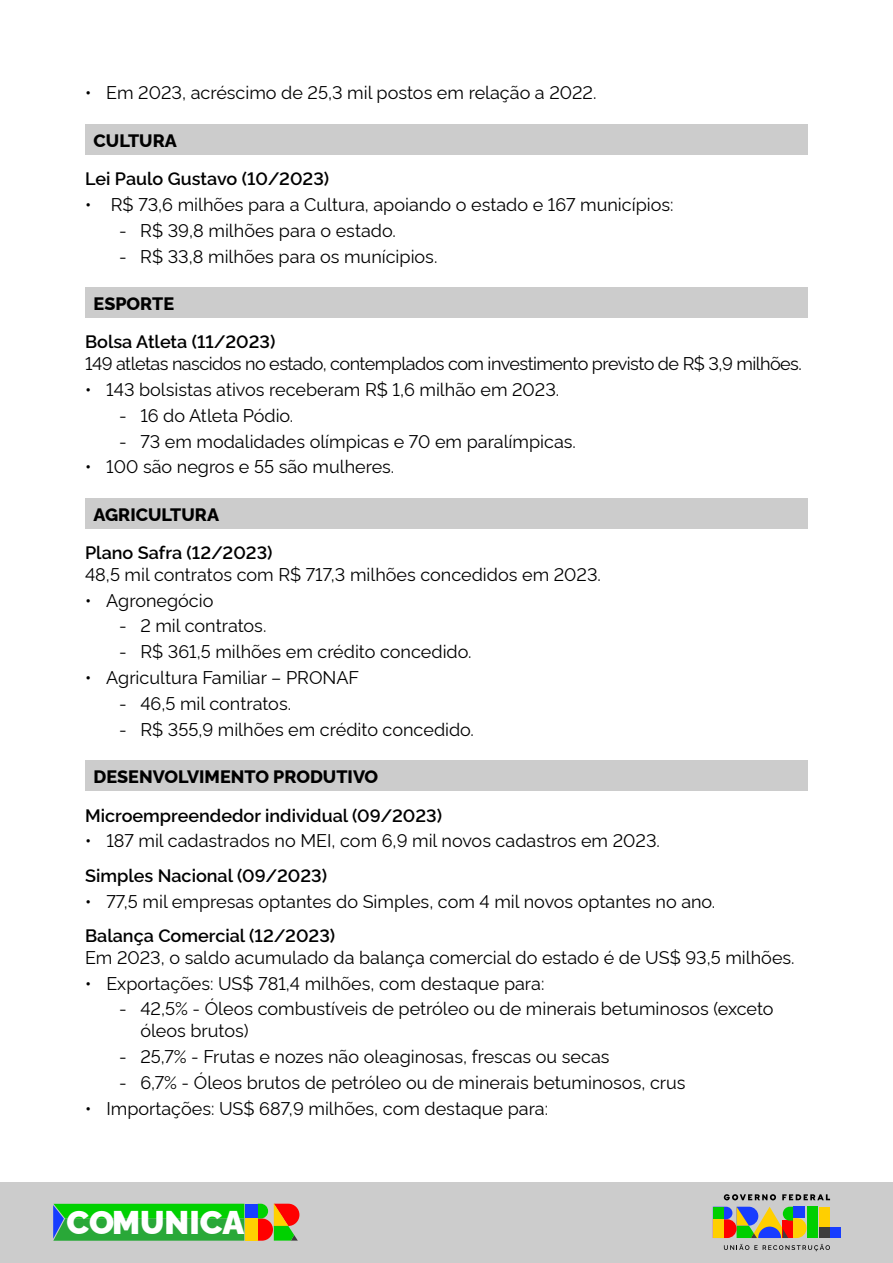
<style>
.page{position:relative;width:893px;height:1263px;background:#fff}
.page>*{position:absolute;margin:0;border:0;box-sizing:border-box;transform-origin:0 0}
.t1{font:900 32.85px "Rawline";color:#fff}
.t2{font:18px/21.6px "Rawline";color:#000}
.t3{font:600 18px "Rawline";color:#000}
.t4{font:18px "Rawline";letter-spacing:-.03em;color:#000}
.t5{font:800 18px "Rawline";color:#000}
</style>
<div class="page">
<div style="left:0;top:1182px;width:893px;height:81px;background:#ccc"></div>
<svg style="left:724px;top:1244px;width:106px;height:7px"></svg>
<div style="left:819px;top:1207px;width:11px;height:20px;background:#ffcf00"></div>
<div style="left:830px;top:1227px;width:11px;height:11px;background:#173dff"></div>
<div style="left:819px;top:1227px;width:11px;height:11px;background:#3d3d3d"></div>
<div style="left:807px;top:1207px;width:10px;height:31px;background:#00cf00"></div>
<svg style="left:713px;top:1207px;width:94px;height:31px;background:#979060"></svg>
<svg style="left:724px;top:1194px;width:52px;height:6px"></svg>
<svg style="left:782px;top:1194px;width:48px;height:6px"></svg>
<div style="left:245px;top:1204px;width:13px;height:14px;background:#173dff"></div>
<div style="left:245px;top:1218px;width:13px;height:23px;background:#ffd100"></div>
<svg style="left:53px;top:1204px;width:191px;height:37px;background:#1cb52b"></svg>
<svg style="left:258px;top:1204px;width:41px;height:37px"></svg>
<div style="left:85px;top:124px;width:723px;height:30px;background:#ccc"></div>
<div style="left:85px;top:287px;width:723px;height:31px;background:#ccc"></div>
<div style="left:85px;top:498px;width:723px;height:30px;background:#ccc"></div>
<div style="left:85px;top:760px;width:723px;height:31px;background:#ccc"></div>
<p class="t2" style="left:85px;top:80px;width:513px">• Em 2023, acréscimo de 25,3 mil postos em relação a 2022.</p>
<p class="t5" style="left:94px;top:126px;width:85px">CULTURA</p>
<p class="t3" style="left:85px;top:165px;width:246px">Lei Paulo Gustavo (10/2023)</p>
<p class="t2" style="left:85px;top:192px;width:590px">• R$ 73,6 milhões para a Cultura, apoiando o estado e 167 municípios:</p>
<p class="t2" style="left:119px;top:218px;width:278px">- R$ 39,8 milhões para o estado.</p>
<p class="t2" style="left:119px;top:244px;width:320px">- R$ 33,8 milhões para os munícipios.</p>
<p class="t5" style="left:94px;top:290px;width:82px">ESPORTE</p>
<p class="t3" style="left:85px;top:328px;width:192px">Bolsa Atleta (11/2023)</p>
<p class="t4" style="left:85px;top:349px;width:718px">149 atletas nascidos no estado, contemplados com investimento previsto de R$ 3,9 milhões.</p>
<p class="t2" style="left:85px;top:377px;width:476px">• 143 bolsistas ativos receberam R$ 1,6 milhão em 2023.</p>
<p class="t2" style="left:119px;top:403px;width:176px">- 16 do Atleta Pódio.</p>
<p class="t2" style="left:119px;top:429px;width:458px">- 73 em modalidades olímpicas e 70 em paralímpicas.</p>
<p class="t2" style="left:85px;top:454px;width:311px">• 100 são negros e 55 são mulheres.</p>
<p class="t5" style="left:94px;top:500px;width:127px">AGRICULTURA</p>
<p class="t3" style="left:85px;top:539px;width:189px">Plano Safra (12/2023)</p>
<p class="t2" style="left:85px;top:562px;width:517px">48,5 mil contratos com R$ 717,3 milhões concedidos em 2023.</p>
<p class="t2" style="left:85px;top:588px;width:130px">• Agronegócio</p>
<p class="t2" style="left:119px;top:613px;width:149px">- 2 mil contratos.</p>
<p class="t2" style="left:119px;top:639px;width:354px">- R$ 361,5 milhões em crédito concedido.</p>
<p class="t2" style="left:85px;top:665px;width:276px">• Agricultura Familiar – PRONAF</p>
<p class="t2" style="left:119px;top:691px;width:173px">- 46,5 mil contratos.</p>
<p class="t2" style="left:119px;top:717px;width:356px">- R$ 355,9 milhões em crédito concedido.</p>
<p class="t5" style="left:94px;top:763px;width:286px">DESENVOLVIMENTO PRODUTIVO</p>
<p class="t3" style="left:85px;top:801px;width:358px">Microempreendedor individual (09/2023)</p>
<p class="t2" style="left:85px;top:828px;width:576px">• 187 mil cadastrados no MEI, com 6,9 mil novos cadastros em 2023.</p>
<p class="t3" style="left:85px;top:861px;width:243px">Simples Nacional (09/2023)</p>
<p class="t2" style="left:85px;top:889px;width:632px">• 77,5 mil empresas optantes do Simples, com 4 mil novos optantes no ano.</p>
<p class="t3" style="left:85px;top:922px;width:252px">Balança Comercial (12/2023)</p>
<p class="t2" style="left:85px;top:945px;width:711px">Em 2023, o saldo acumulado da balança comercial do estado é de US$ 93,5 milhões.</p>
<p class="t2" style="left:85px;top:970px;width:461px">• Exportações: US$ 781,4 milhões, com destaque para:</p>
<p class="t2" style="left:140px;top:996px;width:635px;text-indent:-21px">- 42,5% - Óleos combustíveis de petróleo ou de minerais betuminosos (exceto óleos brutos)</p>
<p class="t2" style="left:119px;top:1044px;width:492px">- 25,7% - Frutas e nozes não oleaginosas, frescas ou secas</p>
<p class="t2" style="left:119px;top:1069px;width:568px">- 6,7% - Óleos brutos de petróleo ou de minerais betuminosos, crus</p>
<p class="t2" style="left:85px;top:1095px;width:465px">• Importações: US$ 687,9 milhões, com destaque para:</p>
<h1 class="t1" style="left:67px;top:1197px;width:179px">COMUNICA</h1>
</div>
